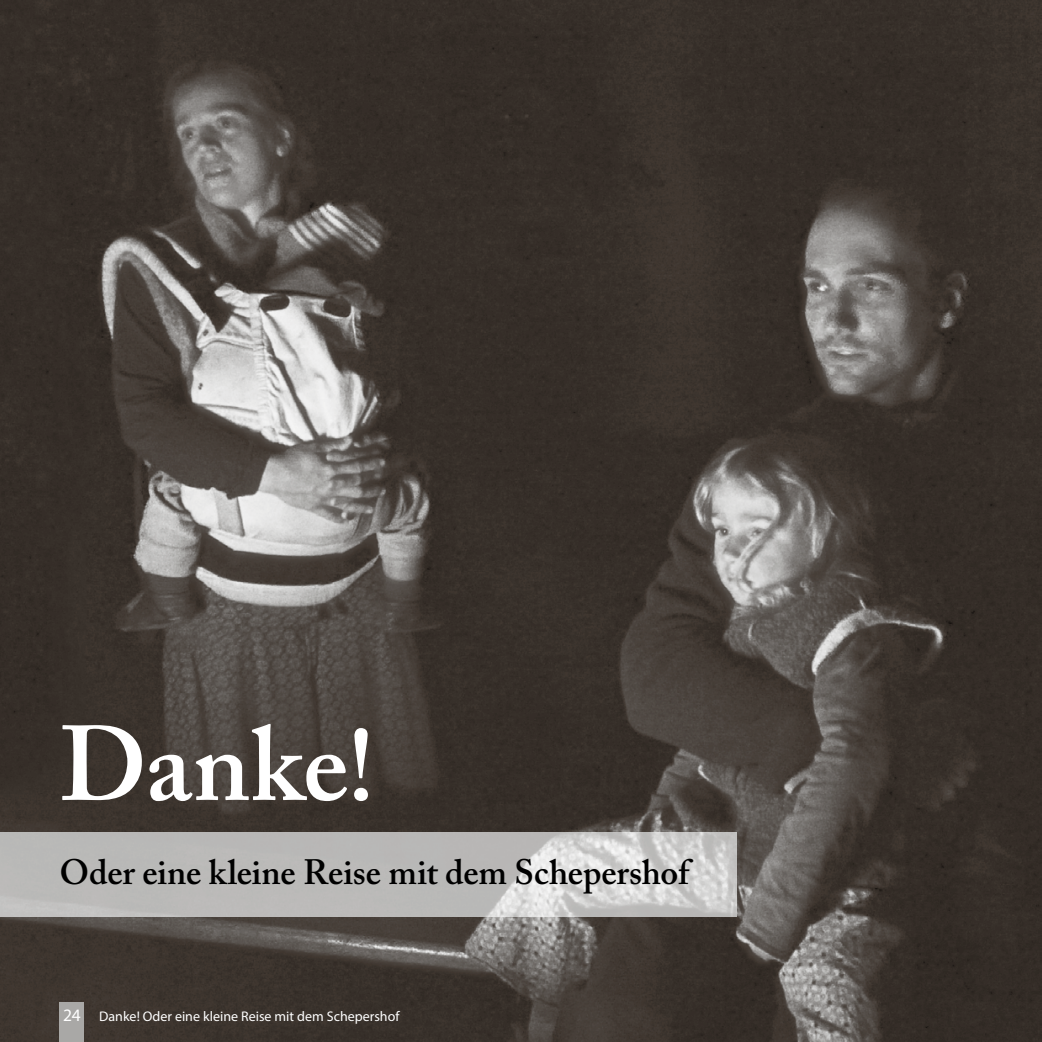
<style>
.page{position:relative;width:1042px;height:1042px;background:#fff}
.page>*{position:absolute;margin:0;border:0;box-sizing:border-box;transform-origin:0 0}
.t1{font:600 105px "Adobe Caslon Pro";letter-spacing:-.005em;color:#fff}
.t2{font:600 35px "Adobe Caslon Pro";letter-spacing:-.005em;color:#000}
.t3{font:14px "Myriad Pro";color:#fff}
.s1{font-size:17.5px}
</style>
<div class="page">
<img style="left:0;top:0;width:1042px;height:1042px">
<img style="left:0;top:832px;width:737px;height:84px">
<div style="left:60px;top:1002px;width:24px;height:40px;background:#a9a8a6"></div>
<h1 class="t1" style="left:60px;top:702px;width:316px">Danke!</h1>
<h2 class="t2" style="left:60px;top:851px;width:631px">Oder eine kleine Reise mit dem Schepershof</h2>
<p class="t3" style="left:63px;top:1008px;width:338px"><span class="s1">24</span> Danke! Oder eine kleine Reise mit dem Schepershof</p>
</div>
